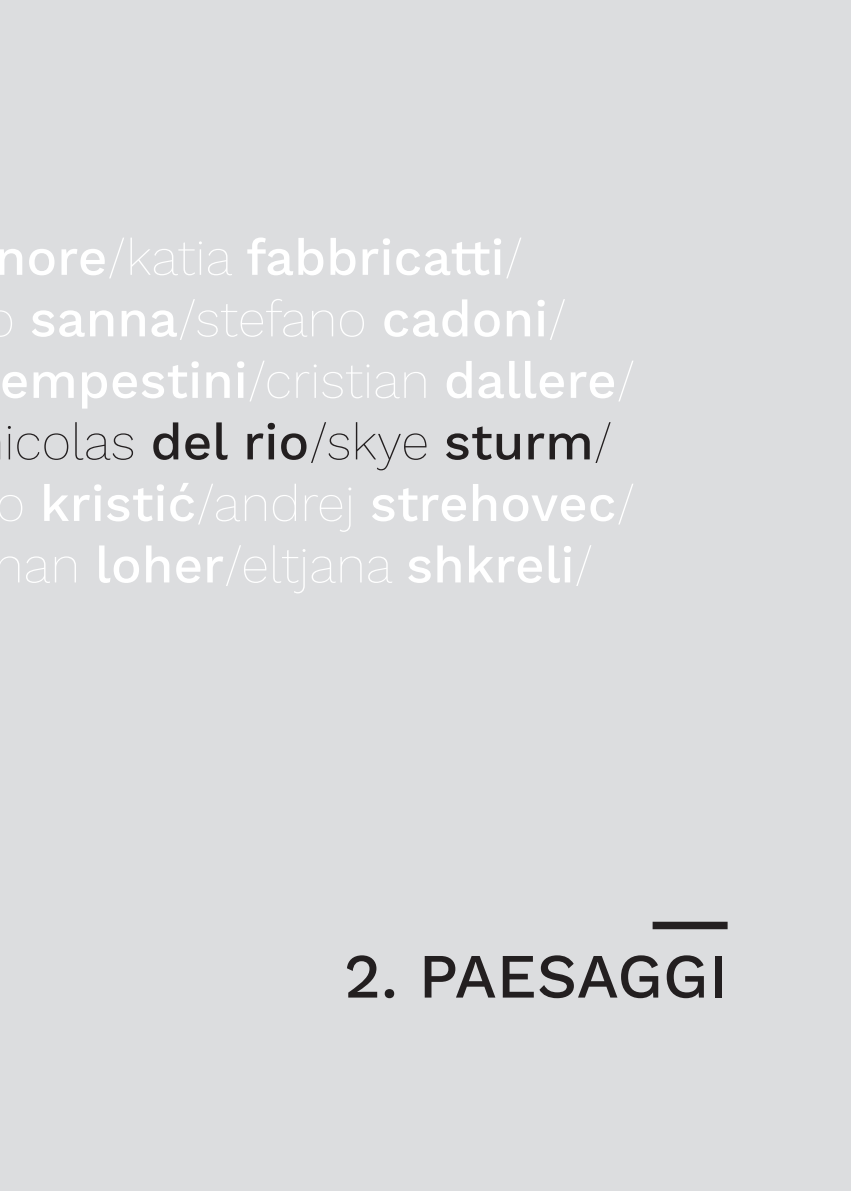
<style>
.page{position:relative;width:851px;height:1191px;background:#fff}
.page>*{position:absolute;margin:0;border:0;box-sizing:border-box;transform-origin:0 0}
.t1{font:500 63px "Work Sans";color:#231f20}
.t2{font:500 51px "Work Sans";color:#fff}
.t3{font:200 51px "Work Sans";color:#fff}
.t4{font:200 51px "Work Sans";color:#231f20}
.s1{font-weight:200}
.s2{font-weight:500}
</style>
<div class="page">
<div style="left:0;top:0;width:850px;height:1191px;background:#dcdddf"></div>
<div style="left:652px;top:921px;width:75px;height:8px;background:#231f20"></div>
<p class="t2" style="left:-5px;top:227px;width:530px">nore<span class="s1">/katia</span> fabbricatti<span class="s1">/</span></p>
<p class="t2" style="left:-15px;top:289px;width:582px"><span class="s1">o</span> sanna<span class="s1">/stefano</span> cadoni<span class="s1">/</span></p>
<p class="t2" style="left:0;top:350px;width:637px">empestini<span class="s1">/cristian</span> dallere<span class="s1">/</span></p>
<p class="t4" style="left:4px;top:412px;width:609px">icolas <span class="s2">del rio</span>/skye <span class="s2">sturm</span>/</p>
<p class="t2" style="left:-4px;top:473px;width:641px"><span class="s1">o</span> kristić<span class="s1">/andrej</span> strehovec<span class="s1">/</span></p>
<p class="t3" style="left:-6px;top:535px;width:600px">han <span class="s2">loher</span>/eltjana <span class="s2">shkreli</span>/</p>
<p class="t1" style="left:344px;top:939px;width:385px">2. PAESAGGI</p>
</div>
